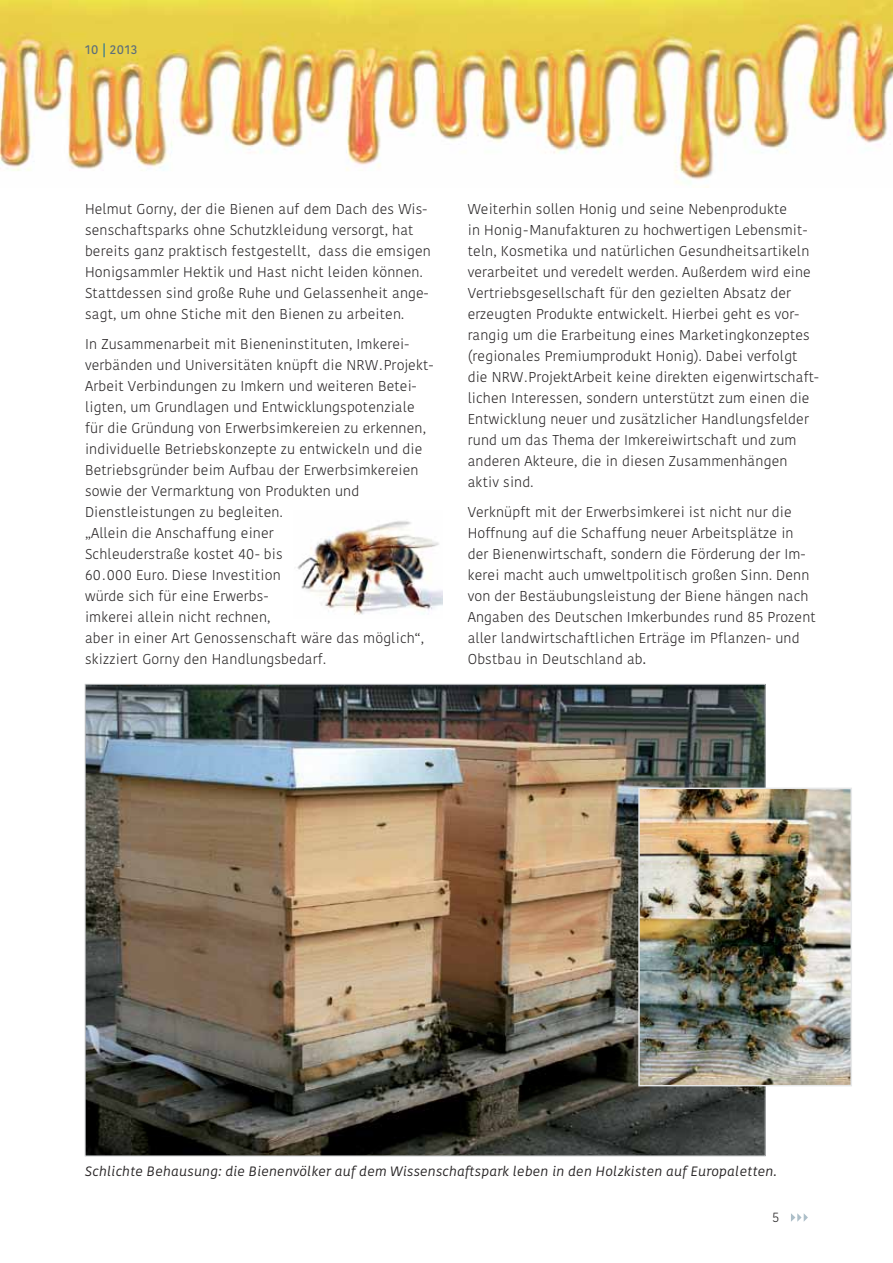
<style>
.page{position:relative;width:893px;height:1263px;background:#fff}
.page>*{position:absolute;margin:0;border:0;box-sizing:border-box;transform-origin:0 0}
.t1{font:300 14.25px/21px "Kohinoor";letter-spacing:.01em;color:#262324}
.t2{font:italic 13.5px "Kohinoor";letter-spacing:.02em;color:#262324}
.t3{font:300 13.5px "Kohinoor";color:#292728}
.t4{font:600 12.6px "Kohinoor";letter-spacing:.04em;color:#5d6f7a}
.s1{color:#0062a8}
.s2{font-weight:400}
</style>
<div class="page">
<img style="left:297px;top:521px;width:145px;height:94px">
<img style="left:0;top:0;width:893px;height:188px">
<img style="left:87px;top:686px;width:676px;height:468px">
<img style="left:641px;top:791px;width:208px;height:292px">
<div style="left:638px;top:788px;width:214px;height:298px;border:2px solid #e6e7e8"></div>
<svg style="left:791px;top:1213px;width:17px;height:9px"></svg>
<p class="t4" style="left:85px;top:42px;width:54px">10 <span class="s1">|</span> 2013</p>
<p class="t1" style="left:85px;top:198px;width:347px">Helmut Gorny, der die Bienen auf dem Dach des Wis&shy;senschaftsparks ohne Schutzkleidung versorgt, hat bereits ganz praktisch festgestellt, dass die emsigen Honigsammler Hektik und Hast nicht leiden können.<br>Stattdessen sind große Ruhe und Gelassenheit ange&shy;sagt, um ohne Stiche mit den Bienen zu arbeiten.</p>
<p class="t1" style="left:468px;top:198px;width:353px">Weiterhin sollen Honig und seine Nebenprodukte<br>in Honig-Manufakturen zu hochwertigen Lebensmit&shy;teln, Kosmetika und natürlichen Gesundheitsartikeln verarbeitet und veredelt werden. Außerdem wird eine Vertriebsgesellschaft für den gezielten Absatz der erzeugten Produkte entwickelt. Hierbei geht es vor&shy;rangig um die Erarbeitung eines Marketingkonzeptes (regionales Premiumprodukt Honig). Dabei verfolgt die NRW.ProjektArbeit keine direkten eigenwirtschaft&shy;lichen Interessen, sondern unterstützt zum einen die Entwicklung neuer und zusätzlicher Handlungsfelder rund um das Thema der Imkereiwirtschaft und zum anderen Akteure, die in diesen Zusammenhängen aktiv sind.</p>
<p class="t1" style="left:468px;top:502px;width:350px">Verknüpft mit der Erwerbsimkerei ist nicht nur die Hoffnung auf die Schaffung neuer Arbeitsplätze in der Bienenwirtschaft, sondern die Förderung der Im&shy;kerei macht auch umweltpolitisch großen Sinn. Denn von der Bestäubungsleistung der Biene hängen nach Angaben des Deutschen Imkerbundes rund 85 Prozent aller landwirtschaftlichen Erträge im Pflanzen- und Obstbau in Deutschland ab<span class="s2">.</span></p>
<p class="t1" style="left:85px;top:333px;width:350px">In Zusammenarbeit mit Bieneninstituten, Imkerei&shy;verbänden und Universitäten knüpft die NRW.Projekt-Arbeit Verbindungen zu Imkern und weiteren Betei&shy;ligten, um Grundlagen und Entwicklungspotenziale für die Gründung von Erwerbsimkereien zu erkennen, individuelle Betriebskonzepte zu entwickeln und die Betriebsgründer beim Aufbau der Erwerbsimkereien sowie der Vermarktung von Produkten und Dienstleistungen zu begleiten.<br>„Allein die Anschaffung einer<br>Schleuderstraße kostet 40- bis<br>60.000 Euro. Diese Investition<br>würde sich für eine Erwerbs-<br>imkerei allein nicht rechnen,<br>aber in einer Art Genossenschaft wäre das möglich“, skizziert Gorny den Handlungsbedarf.</p>
<p class="t2" style="left:85px;top:1163px;width:693px">Schlichte Behausung: die Bienenvölker auf dem Wissenschaftspark leben in den Holzkisten auf Europaletten.</p>
<p class="t3" style="left:772px;top:1209px;width:9px">5</p>
</div>
